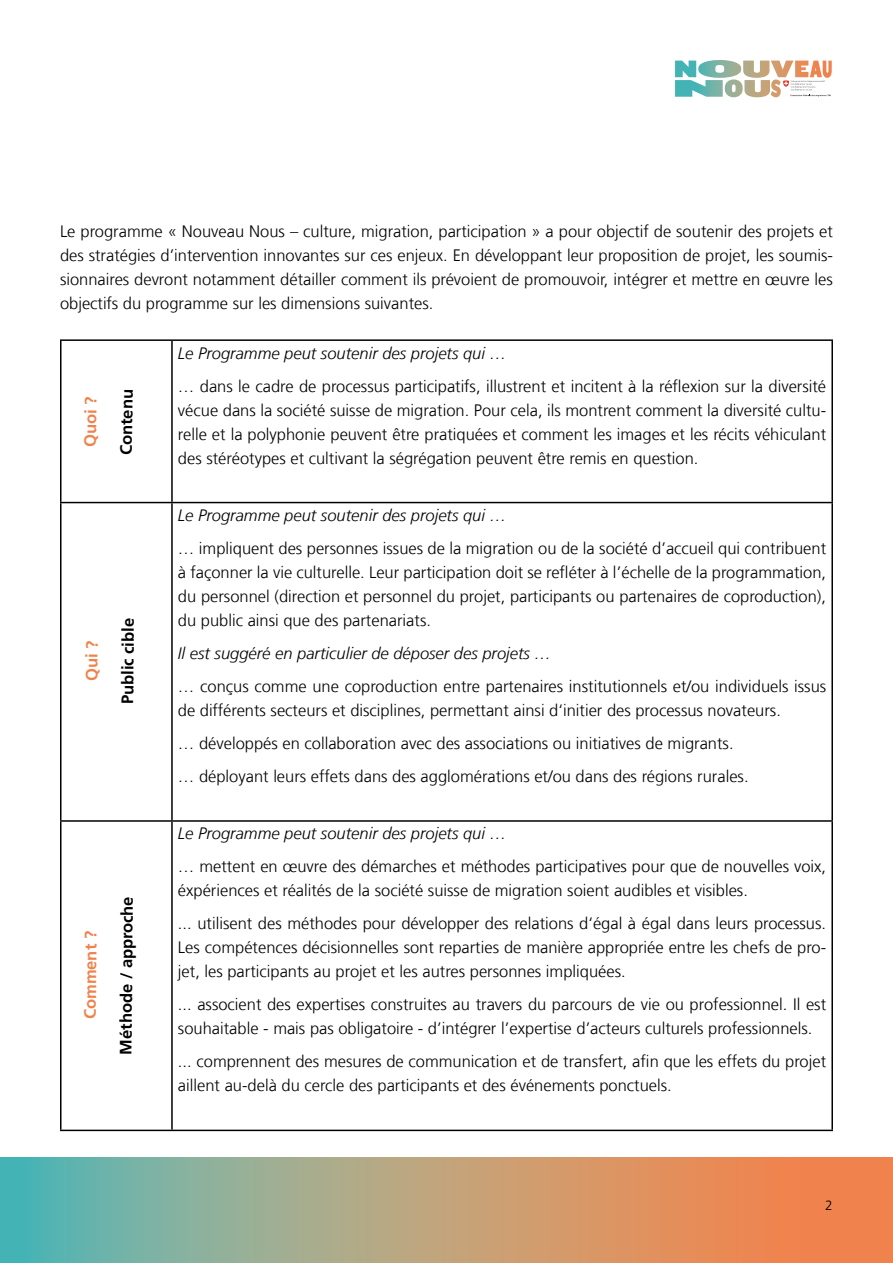
<style>
.page{position:relative;width:893px;height:1263px;background:#fff}
.page>*{position:absolute;margin:0;border:0;box-sizing:border-box;transform-origin:0 0}
.Body_Text_Neues_Wir{font:300 16.5px/24px "Frutiger LT Com";color:#000;text-align:justify}
.Body_Text_Neues_Wir-2{font:italic 300 16.5px "Frutiger LT Com";color:#000}
.Body_Text_Neues_Wir-3{font:700 16.5px "Frutiger LT Com";color:#000}
.Body_Text_Neues_Wir-4{font:700 16.5px "Frutiger LT Com";color:#f0824d}
.t1{font:300 13.5px "Frutiger LT Com";color:#000}
</style>
<div class="page">
<svg style="left:0;top:1158px;width:893px;height:105px;background:#b59f7c"></svg>
<hr style="left:60px;top:339px;width:112px;height:2px;background:#000">
<hr style="left:60px;top:341px;width:2px;height:161px;background:#000">
<hr style="left:172px;top:339px;width:661px;height:2px;background:#000">
<hr style="left:171px;top:341px;width:2px;height:161px;background:#000">
<hr style="left:831px;top:341px;width:2px;height:161px;background:#000">
<hr style="left:60px;top:502px;width:112px;height:1px;background:#000">
<hr style="left:60px;top:503px;width:2px;height:317px;background:#000">
<hr style="left:172px;top:502px;width:661px;height:1px;background:#000">
<hr style="left:171px;top:503px;width:2px;height:317px;background:#000">
<hr style="left:831px;top:503px;width:2px;height:317px;background:#000">
<hr style="left:60px;top:820px;width:112px;height:2px;background:#000">
<hr style="left:60px;top:822px;width:2px;height:308px;background:#000">
<hr style="left:172px;top:820px;width:661px;height:2px;background:#000">
<hr style="left:171px;top:822px;width:2px;height:308px;background:#000">
<hr style="left:831px;top:822px;width:2px;height:308px;background:#000">
<hr style="left:60px;top:1130px;width:112px;height:1px;background:#000">
<hr style="left:172px;top:1130px;width:661px;height:1px;background:#000">
<svg style="left:675px;top:60px;width:157px;height:37px"></svg>
<p class="Body_Text_Neues_Wir" style="left:60px;top:220px;width:774px">Le programme « Nouveau Nous – culture, migration, participation » a pour objectif de soutenir des projets et des stratégies d’intervention innovantes sur ces enjeux. En développant leur proposition de projet, les soumis&shy;sionnaires devront notamment détailler comment ils prévoient de promouvoir, intégrer et mettre en œuvre les objectifs du programme sur les dimensions suivantes.</p>
<p class="Body_Text_Neues_Wir-2" style="left:178px;top:343px;width:330px">Le Programme peut soutenir des projets qui …</p>
<p class="Body_Text_Neues_Wir" style="left:178px;top:374px;width:650px">… dans le cadre de processus participatifs, illustrent et incitent à la réflexion sur la diversité vécue dans la société suisse de migration. Pour cela, ils montrent comment la diversité cultu&shy;relle et la polyphonie peuvent être pratiquées et comment les images et les récits véhiculant des stéréotypes et cultivant la ségrégation peuvent être remis en question.</p>
<p class="Body_Text_Neues_Wir-4" style="left:80px;top:447px;width:52px;rotate:-89deg">Quoi ?</p>
<p class="Body_Text_Neues_Wir-3" style="left:116px;top:455px;width:67px;rotate:-89deg">Contenu</p>
<p class="Body_Text_Neues_Wir-4" style="left:82px;top:681px;width:42px;rotate:-89deg">Qui ?</p>
<p class="Body_Text_Neues_Wir-3" style="left:118px;top:704px;width:88px;rotate:-89deg">Public cible</p>
<p class="Body_Text_Neues_Wir-4" style="left:80px;top:1019px;width:90px;rotate:-89deg">Comment ?</p>
<p class="Body_Text_Neues_Wir-3" style="left:115px;top:1054px;width:160px;rotate:-89deg">Méthode / approche</p>
<p class="Body_Text_Neues_Wir-2" style="left:178px;top:505px;width:330px">Le Programme peut soutenir des projets qui …</p>
<p class="Body_Text_Neues_Wir" style="left:178px;top:536px;width:650px">… impliquent des personnes issues de la migration ou de la société d’accueil qui contribuent à façonner la vie culturelle. Leur participation doit se refléter à l’échelle de la programmation, du personnel (direction et personnel du projet, participants ou partenaires de coproduction), du public ainsi que des partenariats.</p>
<p class="Body_Text_Neues_Wir-2" style="left:178px;top:643px;width:375px">Il est suggéré en particulier de déposer des projets …</p>
<p class="Body_Text_Neues_Wir" style="left:178px;top:674px;width:650px">… conçus comme une coproduction entre partenaires institutionnels et/ou individuels issus de différents secteurs et disciplines, permettant ainsi d‘initier des processus novateurs.</p>
<p class="Body_Text_Neues_Wir" style="left:178px;top:731px;width:557px">… développés en collaboration avec des associations ou initiatives de migrants.</p>
<p class="Body_Text_Neues_Wir" style="left:178px;top:764px;width:572px">… déployant leurs effets dans des agglomérations et/ou dans des régions rurales.</p>
<p class="Body_Text_Neues_Wir-2" style="left:178px;top:824px;width:330px">Le Programme peut soutenir des projets qui …</p>
<p class="Body_Text_Neues_Wir" style="left:178px;top:855px;width:650px">… mettent en œuvre des démarches et méthodes participatives pour que de nouvelles voix, éxpériences et réalités de la société suisse de migration soient audibles et visibles.</p>
<p class="Body_Text_Neues_Wir" style="left:178px;top:912px;width:650px">... utilisent des méthodes pour développer des relations d‘égal à égal dans leurs processus.<br>Les compétences décisionnelles sont reparties de manière appropriée entre les chefs de pro&shy;jet, les participants au projet et les autres personnes impliquées.</p>
<p class="Body_Text_Neues_Wir" style="left:178px;top:993px;width:650px">... associent des expertises construites au travers du parcours de vie ou professionnel. Il est souhaitable - mais pas obligatoire - d’intégrer l’expertise d’acteurs culturels professionnels.</p>
<p class="Body_Text_Neues_Wir" style="left:178px;top:1050px;width:650px">... comprennent des mesures de communication et de transfert, afin que les effets du projet aillent au-delà du cercle des participants et des événements ponctuels.</p>
<p class="t1" style="left:825px;top:1198px;width:9px">2</p>
</div>
